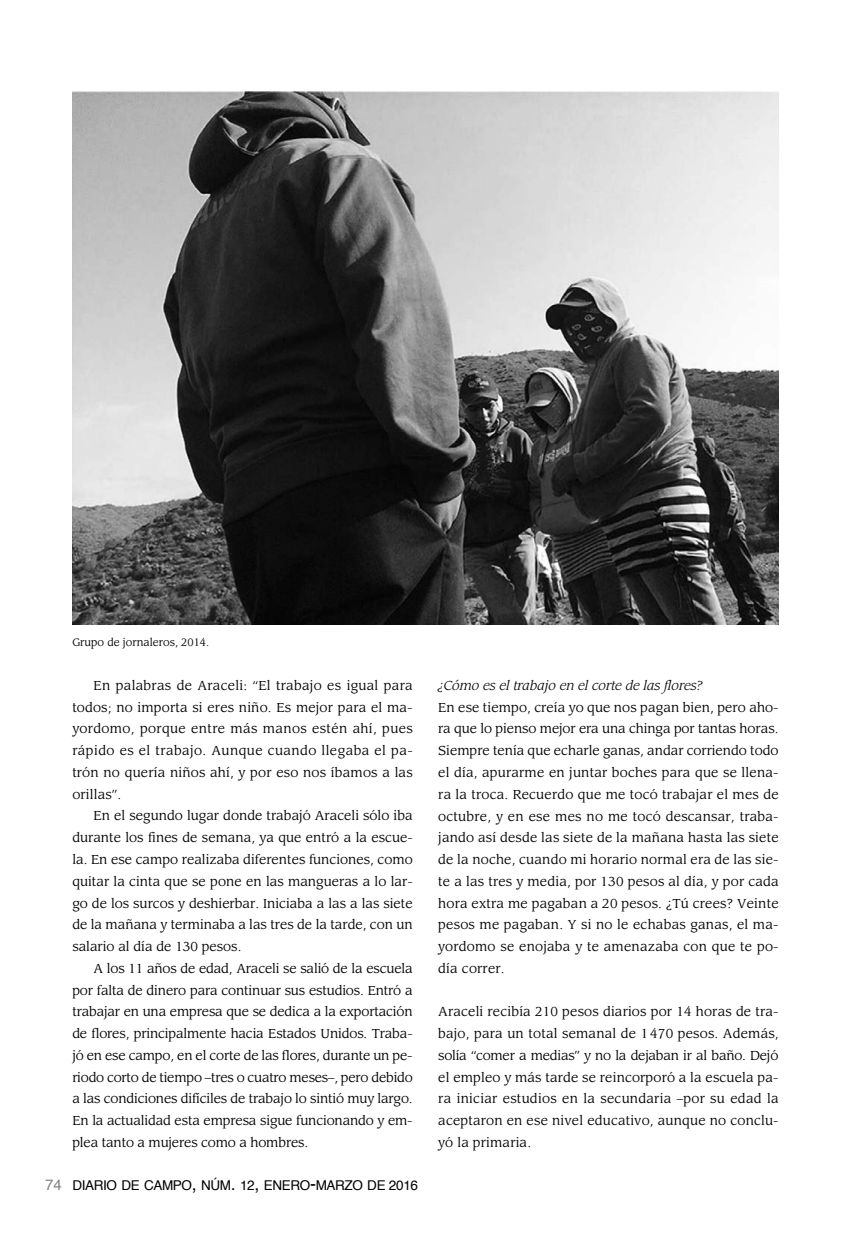
<style>
.page{position:relative;width:851px;height:1255px;background:#fff}
.page>*{position:absolute;margin:0;border:0;box-sizing:border-box;transform-origin:0 0}
.t1{font:13.5px "Helvetica";letter-spacing:-.025em;color:#000}
.t2{font:12.75px/21.8px "Leawood";letter-spacing:.01em;color:#000;text-align:justify}
.t3{font:italic 12.75px "Leawood";color:#000}
.t4{font:10.5px "Leawood";color:#000}
.s1{font-size:15px;color:#808285}
.s2{font-size:18px}
</style>
<div class="page">
<img style="left:72px;top:92px;width:706px;height:532px">
<p class="t4" style="left:72px;top:636px;width:138px">Grupo de jornaleros, 2014.</p>
<p class="t2" style="left:72px;top:674px;width:342px;text-indent:21px">En palabras de Araceli: “El trabajo es igual para todos; no importa si eres niño. Es mejor para el ma&shy;yordomo, porque entre más manos estén ahí, pues rápido es el trabajo. Aunque cuando llegaba el pa&shy;trón no quería niños ahí, y por eso nos íbamos a las orillas”.</p>
<p class="t2" style="left:72px;top:805px;width:342px;text-indent:21px">En el segundo lugar donde trabajó Araceli sólo iba durante los fines de semana, ya que entró a la escue&shy;la. En ese campo realizaba diferentes funciones, como quitar la cinta que se pone en las mangueras a lo lar&shy;go de los surcos y deshierbar. Iniciaba a las a las siete de la mañana y terminaba a las tres de la tarde, con un salario al día de 130 pesos.</p>
<p class="t2" style="left:72px;top:957px;width:342px;text-indent:21px">A los 11 años de edad, Araceli se salió de la escuela por falta de dinero para continuar sus estudios. Entró a trabajar en una empresa que se dedica a la exportación de flores, principalmente hacia Estados Unidos. Traba&shy;jó en ese campo, en el corte de las flores, durante un pe&shy;riodo corto de tiempo –tres o cuatro meses–, pero debido a las condiciones difíciles de trabajo lo sintió muy largo.<br>En la actualidad esta empresa sigue funcionando y em&shy;plea tanto a mujeres como a hombres.</p>
<p class="t1" style="left:45px;top:1175px;width:374px"><span class="s1">74</span> DIARIO DE CAMPO<span class="s2">,</span> NÚM<span class="s2">.</span> 12<span class="s2">,</span> ENERO<span class="s2">-</span>MARZO DE 2016</p>
<p class="t3" style="left:438px;top:677px;width:265px">¿Cómo es el trabajo en el corte de las flores?</p>
<p class="t2" style="left:438px;top:696px;width:342px">En ese tiempo, creía yo que nos pagan bien, pero aho&shy;ra que lo pienso mejor era una chinga por tantas horas.<br>Siempre tenía que echarle ganas, andar corriendo todo el día, apurarme en juntar boches para que se llena&shy;ra la troca. Recuerdo que me tocó trabajar el mes de octubre, y en ese mes no me tocó descansar, traba&shy;jando así desde las siete de la mañana hasta las siete de la noche, cuando mi horario normal era de las sie&shy;te a las tres y media, por 130 pesos al día, y por cada hora extra me pagaban a 20 pesos. ¿Tú crees? Veinte pesos me pagaban. Y si no le echabas ganas, el ma&shy;yordomo se enojaba y te amenazaba con que te po&shy;día correr.</p>
<p class="t2" style="left:438px;top:1001px;width:342px">Araceli recibía 210 pesos diarios por 14 horas de tra&shy;bajo, para un total semanal de 1 470 pesos. Además, solía “comer a medias” y no la dejaban ir al baño. Dejó el empleo y más tarde se reincorporó a la escuela pa&shy;ra iniciar estudios en la secundaria –por su edad la aceptaron en ese nivel educativo, aunque no conclu&shy;yó la primaria.</p>
</div>
